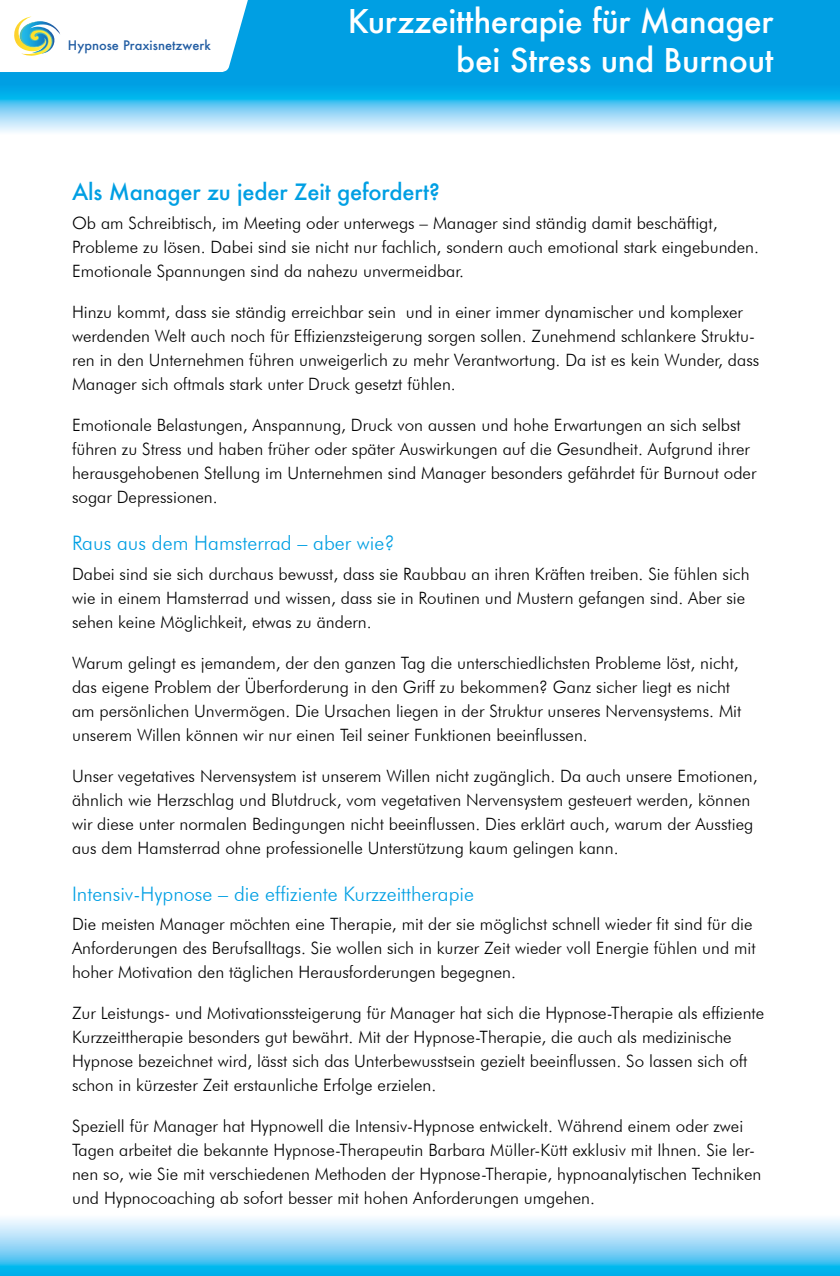
<style>
.page{position:relative;width:840px;height:1276px;background:#fff}
.page>*{position:absolute;margin:0;border:0;box-sizing:border-box;transform-origin:0 0}
.t1{font:500 32px/38.4px "Futura";letter-spacing:-.01em;color:#fff;text-align:right}
.t2{font:500 22px "Futura";letter-spacing:-.01em;color:#009fe3}
.t3{font:300 20px "Futura BT";color:#009fe3}
.t4{font:300 17px/24px "Futura BT";color:#000}
.t5{font:500 12.8px "Futura";color:#235ea3}
</style>
<div class="page">
<svg style="left:0;top:1218px;width:839px;height:58px;background:#82d4f5"></svg>
<svg style="left:0;top:85px;width:839px;height:48px;background:#6fcdf3"></svg>
<div style="left:0;top:0;width:839px;height:85px;background:#009fe3"></div>
<svg style="left:0;top:0;width:248px;height:72px;background:#eef7f7"></svg>
<p class="t5" style="left:68px;top:37px;width:144px">Hypnose Praxisnetzwerk</p>
<h1 class="t1" style="left:347px;top:2px;width:427px">Kurzzeittherapie für Manager bei Stress und Burnout</h1>
<p class="t2" style="left:72px;top:176px;width:369px">Als Manager zu jeder Zeit gefordert?</p>
<p class="t4" style="left:72px;top:211px;width:688px">Ob am Schreibtisch, im Meeting oder unterwegs – Manager sind ständig damit beschäftigt,<br>Probleme zu lösen. Dabei sind sie nicht nur fachlich, sondern auch emotional stark eingebunden.<br>Emotionale Spannungen sind da nahezu unvermeidbar.</p>
<p class="t4" style="left:72px;top:300px;width:688px">Hinzu kommt, dass sie ständig erreichbar sein und in einer immer dynamischer und komplexer werdenden Welt auch noch für Effizienzsteigerung sorgen sollen. Zunehmend schlankere Struktu&shy;ren in den Unternehmen führen unweigerlich zu mehr Verantwortung. Da ist es kein Wunder, dass Manager sich oftmals stark unter Druck gesetzt fühlen.</p>
<p class="t4" style="left:72px;top:413px;width:685px">Emotionale Belastungen, Anspannung, Druck von aussen und hohe Erwartungen an sich selbst führen zu Stress und haben früher oder später Auswirkungen auf die Gesundheit. Aufgrund ihrer herausgehobenen Stellung im Unternehmen sind Manager besonders gefährdet für Burnout oder sogar Depressionen.</p>
<p class="t3" style="left:72px;top:531px;width:324px">Raus aus dem Hamsterrad – aber wie?</p>
<p class="t4" style="left:72px;top:561px;width:678px">Dabei sind sie sich durchaus bewusst, dass sie Raubbau an ihren Kräften treiben. Sie fühlen sich wie in einem Hamsterrad und wissen, dass sie in Routinen und Mustern gefangen sind. Aber sie sehen keine Möglichkeit, etwas zu ändern.</p>
<p class="t4" style="left:72px;top:650px;width:670px">Warum gelingt es jemandem, der den ganzen Tag die unterschiedlichsten Probleme löst, nicht, das eigene Problem der Überforderung in den Griff zu bekommen? Ganz sicher liegt es nicht am persönlichen Unvermögen. Die Ursachen liegen in der Struktur unseres Nervensystems. Mit unserem Willen können wir nur einen Teil seiner Funktionen beeinflussen.</p>
<p class="t4" style="left:72px;top:763px;width:686px">Unser vegetatives Nervensystem ist unserem Willen nicht zugänglich. Da auch unsere Emotionen, ähnlich wie Herzschlag und Blutdruck, vom vegetativen Nervensystem gesteuert werden, können wir diese unter normalen Bedingungen nicht beeinflussen. Dies erklärt auch, warum der Ausstieg aus dem Hamsterrad ohne professionelle Unterstützung kaum gelingen kann.</p>
<p class="t3" style="left:72px;top:881px;width:403px">Intensiv-Hypnose – die effiziente Kurzzeittherapie</p>
<p class="t4" style="left:72px;top:912px;width:684px">Die meisten Manager möchten eine Therapie, mit der sie möglichst schnell wieder fit sind für die<br>Anforderungen des Berufsalltags. Sie wollen sich in kurzer Zeit wieder voll Energie fühlen und mit hoher Motivation den täglichen Herausforderungen begegnen.</p>
<p class="t4" style="left:72px;top:1001px;width:693px">Zur Leistungs- und Motivationssteigerung für Manager hat sich die Hypnose-Therapie als effiziente Kurzzeittherapie besonders gut bewährt. Mit der Hypnose-Therapie, die auch als medizinische Hypnose bezeichnet wird, lässt sich das Unterbewusstsein gezielt beeinflussen. So lassen sich oft schon in kürzester Zeit erstaunliche Erfolge erzielen.</p>
<p class="t4" style="left:72px;top:1114px;width:690px">Speziell für Manager hat Hypnowell die Intensiv-Hypnose entwickelt. Während einem oder zwei Tagen arbeitet die bekannte Hypnose-Therapeutin Barbara Müller-Kütt exklusiv mit Ihnen. Sie ler&shy;nen so, wie Sie mit verschiedenen Methoden der Hypnose-Therapie, hypnoanalytischen Techniken und Hypnocoaching ab sofort besser mit hohen Anforderungen umgehen.</p>
</div>
